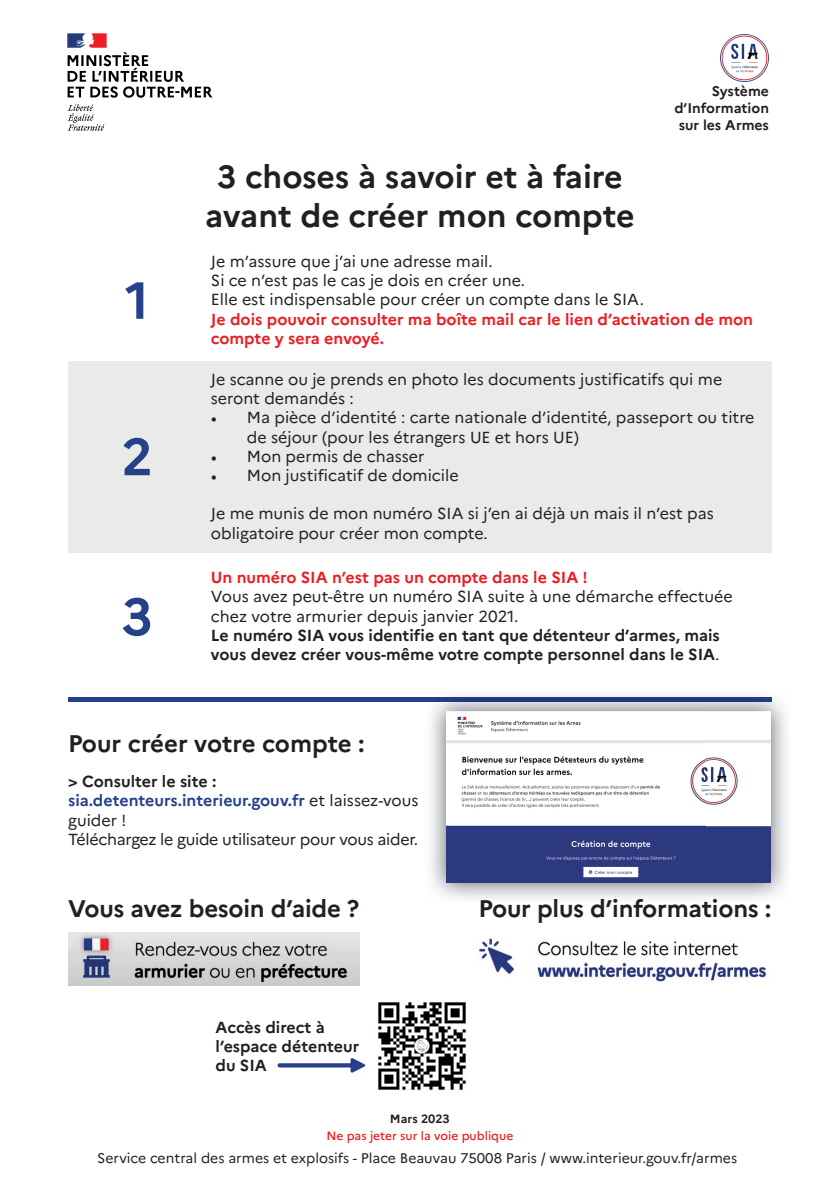
<style>
.page{position:relative;width:840px;height:1191px;background:#fff}
.page>*{position:absolute;margin:0;border:0;box-sizing:border-box;transform-origin:0 0}
.t1{font:700 52px "Marianne";color:#24418a}
.t2{font:700 32px/38.4px "Marianne";color:#231f20;text-align:center}
.t3{font:700 24px "Marianne";letter-spacing:-.01em;color:#231f20}
.t4{font:16px/19.2px "Marianne";color:#231f20}
.t5{font:700 16px/19.2px "Marianne";color:#231f20}
.t6{font:700 16px/19.2px "Marianne";color:#ea1d24}
.t7{font:16px/19.2px "Marianne";letter-spacing:-.02em;color:#231f20}
.t8{font:14px "Marianne";color:#231f20}
.t9{font:700 14px/16.8px "Marianne";color:#231f20;text-align:right}
.t10{font:500 12px "Marianne";color:#ea1d24}
.t11{font:700 12px "Marianne";color:#231f20}
.s1{font-family:"Minion Pro"}
.s2{font-weight:400}
.s3{font-weight:700}
.s4{font-weight:700;color:#24418a}
</style>
<div class="page">
<img style="left:67px;top:33px;width:146px;height:98px">
<img style="left:720px;top:34px;width:48px;height:47px">
<div style="left:68px;top:361px;width:703px;height:192px;background:#e8ebe8"></div>
<hr style="left:68px;top:697px;width:703px;height:4px;background:#24418a">
<img style="left:479px;top:938px;width:287px;height:44px">
<img style="left:425px;top:696px;width:361px;height:203px">
<img style="left:425px;top:697px;width:346px;height:4px">
<img style="left:446px;top:711px;width:324px;height:171px">
<img style="left:68px;top:933px;width:291px;height:52px">
<img style="left:378px;top:1002px;width:88px;height:88px">
<svg style="left:277px;top:1063px;width:82px;height:4px"></svg>
<svg style="left:350px;top:1058px;width:15px;height:15px"></svg>
<h1 class="t1" style="left:125px;top:268px;width:26px">1</h1>
<h1 class="t1" style="left:121px;top:425px;width:33px">2</h1>
<h1 class="t1" style="left:121px;top:585px;width:33px">3</h1>
<p class="t9" style="left:674px;top:83px;width:96px">Système d’Information sur les Armes</p>
<h2 class="t2" style="left:205px;top:158px;width:430px">3 choses à savoir et à faire avant de créer mon compte</h2>
<p class="t4" style="left:211px;top:251px;width:434px">Je m’assure que j’ai une adresse mail.<br>Si ce n’est pas le cas je dois en créer une.<br>Elle est indispensable pour créer un compte dans le SIA.</p>
<p class="t6" style="left:211px;top:309px;width:543px">Je dois pouvoir consulter ma boîte mail car le lien d’activation de mon compte y sera envoyé.</p>
<p class="t4" style="left:211px;top:369px;width:512px">Je scanne ou je prends en photo les documents justificatifs qui me seront demandés :</p>
<p class="t4" style="left:247px;top:408px;width:509px;text-indent:-36px"><span class="s1">•</span> Ma pièce d’identité : carte nationale d’identité, passeport ou titre de séjour (pour les étrangers UE et hors UE)</p>
<p class="t4" style="left:211px;top:446px;width:215px"><span class="s1">•</span> Mon permis de chasser</p>
<p class="t4" style="left:211px;top:465px;width:249px"><span class="s1">•</span> Mon justificatif de domicile</p>
<p class="t4" style="left:211px;top:504px;width:504px">Je me munis de mon numéro SIA si j’en ai déjà un mais il n’est pas obligatoire pour créer mon compte.</p>
<p class="t6" style="left:211px;top:568px;width:378px">Un numéro SIA n’est pas un compte dans le SIA !</p>
<p class="t4" style="left:211px;top:587px;width:523px">Vous avez peut-être un numéro SIA suite à une démarche effectuée chez votre armurier depuis janvier 2021.</p>
<p class="t5" style="left:211px;top:625px;width:510px">Le numéro SIA vous identifie en tant que détenteur d’armes, mais vous devez créer vous-même votre compte personnel dans le SIA<span class="s2">.</span></p>
<h3 class="t3" style="left:68px;top:729px;width:298px">Pour créer votre compte :</h3>
<p class="t7" style="left:68px;top:772px;width:352px"><span class="s3">&gt; Consulter le site : </span><span class="s4">sia.detenteurs.interieur.gouv.fr</span> et laissez-vous guider !<br>Téléchargez le guide utilisateur pour vous aider.</p>
<h3 class="t3" style="left:68px;top:894px;width:292px">Vous avez besoin d’aide ?</h3>
<h3 class="t3" style="left:478px;top:894px;width:294px">Pour plus d’informations :</h3>
<p class="t5" style="left:215px;top:1017px;width:145px">Accès direct à l’espace détenteur du SIA</p>
<p class="t11" style="left:390px;top:1111px;width:61px">Mars 2023</p>
<p class="t10" style="left:326px;top:1128px;width:188px">Ne pas jeter sur la voie publique</p>
<p class="t8" style="left:97px;top:1149px;width:641px">Service central des armes et explosifs - Place Beauvau 75008 Paris / www.interieur.gouv.fr/armes</p>
</div>
